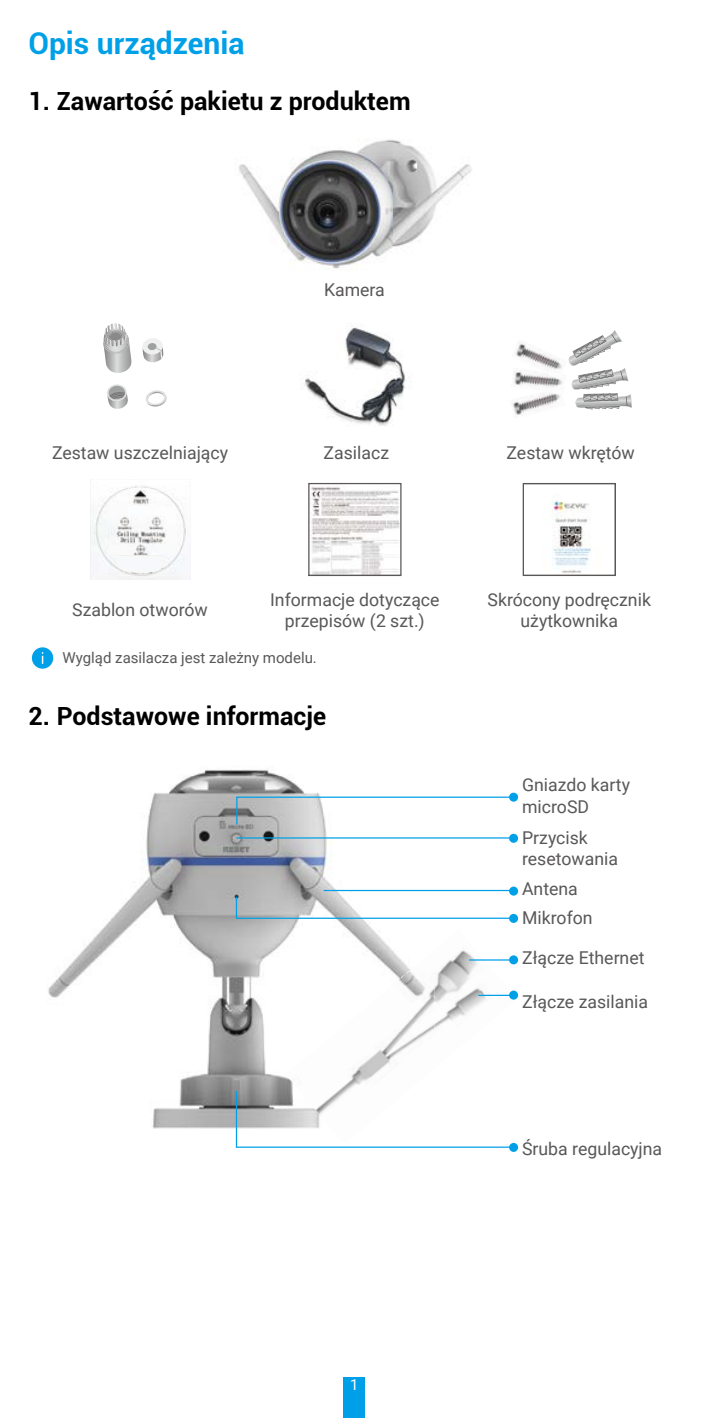
<style>
.page{position:relative;width:709px;height:1418px;background:#fff}
.page>*{position:absolute;margin:0;border:0;box-sizing:border-box;transform-origin:0 0}
.t1{font:700 30px "Roboto";color:#00a0e9}
.t2{font:700 25px "Roboto";color:#000}
.t3{font:17.75px/21.2px "Roboto";color:#595757;text-align:center}
.t4{font:15px "Roboto";color:#595757}
.t5{font:15px "Roboto";color:#fff}
</style>
<div class="page">
<div style="left:344px;top:1376px;width:21px;height:41px;background:#00a0e9"></div>
<img style="left:239px;top:139px;width:233px;height:130px">
<svg style="left:103px;top:323px;width:28px;height:50px"></svg>
<svg style="left:142px;top:338px;width:21px;height:24px"></svg>
<svg style="left:146px;top:390px;width:21px;height:17px"></svg>
<svg style="left:107px;top:384px;width:21px;height:25px"></svg>
<img style="left:304px;top:326px;width:102px;height:100px">
<svg style="left:568px;top:330px;width:64px;height:79px"></svg>
<img style="left:514px;top:374px;width:49px;height:15px">
<img style="left:515px;top:343px;width:47px;height:31px">
<img style="left:543px;top:372px;width:18px;height:7px">
<img style="left:512px;top:394px;width:49px;height:21px">
<img style="left:543px;top:387px;width:19px;height:7px">
<img style="left:90px;top:486px;width:100px;height:94px">
<svg style="left:116px;top:554px;width:48px;height:20px"></svg>
<svg style="left:310px;top:486px;width:89px;height:88px"></svg>
<div style="left:308px;top:483px;width:93px;height:93px;border:1px solid #595757"></div>
<img style="left:551px;top:501px;width:40px;height:71px">
<div style="left:522px;top:483px;width:94px;height:93px;border:1px solid #595757"></div>
<div style="left:32px;top:647px;width:21px;height:21px;background:#00a0e9;border-radius:50%"></div>
<img style="left:434px;top:950px;width:83px;height:79px">
<img style="left:48px;top:769px;width:386px;height:360px">
<img style="left:286px;top:949px;width:148px;height:140px">
<svg style="left:235px;top:796px;width:280px;height:29px"></svg>
<svg style="left:235px;top:895px;width:284px;height:24px"></svg>
<hr style="left:469px;top:959px;width:45px;height:1px;background:#00a0e9">
<hr style="left:478px;top:994px;width:36px;height:2px;background:#00a0e9">
<svg style="left:235px;top:1089px;width:274px;height:59px"></svg>
<div style="left:509px;top:792px;width:9px;height:9px;background:#00a0e9;border-radius:50%"></div>
<div style="left:509px;top:833px;width:9px;height:9px;background:#00a0e9;border-radius:50%"></div>
<div style="left:509px;top:886px;width:9px;height:9px;background:#00a0e9;border-radius:50%"></div>
<div style="left:509px;top:913px;width:9px;height:9px;background:#00a0e9;border-radius:50%"></div>
<div style="left:509px;top:955px;width:9px;height:9px;background:#00a0e9;border-radius:50%"></div>
<div style="left:509px;top:990px;width:9px;height:9px;background:#00a0e9;border-radius:50%"></div>
<div style="left:509px;top:1142px;width:9px;height:9px;background:#00a0e9;border-radius:50%"></div>
<hr style="left:324px;top:889px;width:190px;height:2px;background:#00a0e9">
<hr style="left:236px;top:837px;width:278px;height:1px;background:#00a0e9">
<h1 class="t1" style="left:28px;top:22px;width:218px">Opis urządzenia</h1>
<h2 class="t2" style="left:28px;top:83px;width:384px">1. Zawartość pakietu z produktem</h2>
<p class="t3" style="left:324px;top:279px;width:62px">Kamera</p>
<p class="t3" style="left:52px;top:441px;width:178px">Zestaw uszczelniający</p>
<p class="t3" style="left:323px;top:441px;width:67px">Zasilacz</p>
<p class="t3" style="left:506px;top:441px;width:130px">Zestaw wkrętów</p>
<p class="t3" style="left:72px;top:599px;width:137px">Szablon otworów</p>
<p class="t3" style="left:270px;top:588px;width:171px">Informacje dotyczące przepisów (2 szt.)</p>
<p class="t3" style="left:487px;top:588px;width:165px">Skrócony podręcznik użytkownika</p>
<p class="t4" style="left:63px;top:647px;width:256px">Wygląd zasilacza jest zależny modelu.</p>
<h2 class="t2" style="left:28px;top:698px;width:299px">2. Podstawowe informacje</h2>
<p class="t3" style="left:522px;top:773px;width:109px;text-align:left">Gniazdo karty microSD</p>
<p class="t3" style="left:522px;top:826px;width:97px;text-align:left">Przycisk resetowania</p>
<p class="t3" style="left:522px;top:877px;width:57px">Antena</p>
<p class="t3" style="left:522px;top:906px;width:72px">Mikrofon</p>
<p class="t3" style="left:522px;top:946px;width:124px">Złącze Ethernet</p>
<p class="t3" style="left:522px;top:990px;width:127px">Złącze zasilania</p>
<p class="t5" style="left:350px;top:1373px;width:10px">1</p>
<p class="t3" style="left:522px;top:1137px;width:142px">Śruba regulacyjna</p>
</div>
